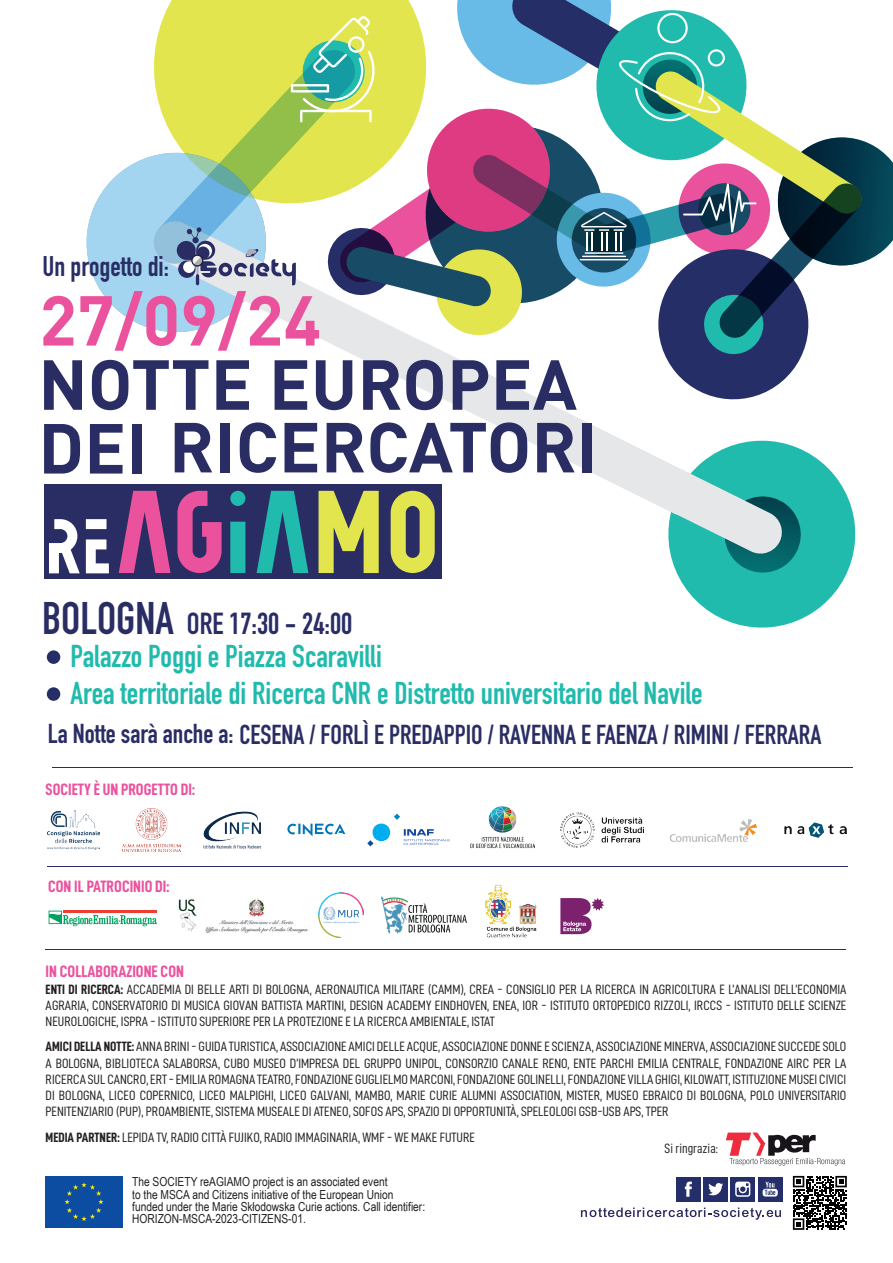
<style>
.page{position:relative;width:893px;height:1263px;background:#fff}
.page>*{position:absolute;margin:0;border:0;box-sizing:border-box;transform-origin:0 0}
.t1{font:700 45px "DIN Condensed";color:#292d64}
.t2{font:700 31.2px/36.3px "DIN Condensed";color:#20bbad}
.t3{font:700 30px "DIN Condensed";color:#292d64}
.t4{font:700 28.05px "DIN Condensed";color:#292d64}
.t5{font:700 27px "DIN Condensed";color:#292d64}
.t6{font:16.5px "D DIN Condensed Bold";color:#eb529e}
.t7{font:13.5px/16.2px "D DIN Condensed";color:#231f20;text-align:justify}
.t8{font:12.45px/12.5px "Arial Narrow";color:#231f20}
.s1{font-family:"D DIN Condensed Bold"}
</style>
<div class="page">
<svg style="left:726px;top:1132px;width:119px;height:34px"></svg>
<svg style="left:670px;top:443px;width:186px;height:185px"></svg>
<svg style="left:469px;top:410px;width:316px;height:144px"></svg>
<hr style="left:52px;top:767px;width:801px;height:1px;background:#292d64">
<img style="left:471px;top:806px;width:63px;height:43px">
<svg style="left:287px;top:824px;width:58px;height:12px"></svg>
<img style="left:203px;top:811px;width:58px;height:38px">
<svg style="left:367px;top:813px;width:83px;height:33px"></svg>
<img style="left:561px;top:813px;width:83px;height:34px">
<img style="left:318px;top:892px;width:45px;height:45px">
<hr style="left:47px;top:866px;width:800px;height:1px;background:#292d64">
<hr style="left:46px;top:949px;width:800px;height:1px;background:#292d64">
<div style="left:44px;top:484px;width:398px;height:95px;background:#292d64"></div>
<svg style="left:319px;top:491px;width:116px;height:82px"></svg>
<svg style="left:119px;top:491px;width:52px;height:82px"></svg>
<svg style="left:230px;top:491px;width:15px;height:82px"></svg>
<svg style="left:257px;top:491px;width:51px;height:82px"></svg>
<svg style="left:49px;top:519px;width:31px;height:54px"></svg>
<svg style="left:86px;top:519px;width:21px;height:10px"></svg>
<svg style="left:86px;top:539px;width:23px;height:34px"></svg>
<svg style="left:177px;top:491px;width:45px;height:82px"></svg>
<svg style="left:44px;top:424px;width:36px;height:49px"></svg>
<svg style="left:90px;top:424px;width:33px;height:49px"></svg>
<div style="left:132px;top:424px;width:10px;height:49px;background:#292d64"></div>
<svg style="left:175px;top:423px;width:37px;height:49px"></svg>
<div style="left:220px;top:423px;width:10px;height:49px;background:#292d64"></div>
<svg style="left:240px;top:422px;width:36px;height:51px"></svg>
<svg style="left:285px;top:423px;width:32px;height:49px"></svg>
<svg style="left:327px;top:423px;width:37px;height:49px"></svg>
<svg style="left:370px;top:422px;width:157px;height:51px"></svg>
<svg style="left:537px;top:423px;width:38px;height:49px;background:#737598"></svg>
<div style="left:583px;top:423px;width:9px;height:49px;background:#292d64"></div>
<img style="left:485px;top:884px;width:52px;height:54px">
<img style="left:785px;top:822px;width:61px;height:16px">
<img style="left:47px;top:810px;width:52px;height:40px">
<img style="left:669px;top:819px;width:88px;height:23px">
<div style="left:47px;top:650px;width:13px;height:14px;background:#262e68;border-radius:50%"></div>
<div style="left:47px;top:687px;width:13px;height:14px;background:#262e68;border-radius:50%"></div>
<img style="left:123px;top:808px;width:57px;height:43px">
<div style="left:45px;top:1176px;width:78px;height:52px;background:#0d4da1"></div>
<svg style="left:64px;top:1182px;width:40px;height:39px"></svg>
<svg style="left:581px;top:1207px;width:200px;height:13px"></svg>
<div style="left:676px;top:1177px;width:24px;height:24px;background:#242e68"></div>
<svg style="left:685px;top:1181px;width:7px;height:16px"></svg>
<div style="left:731px;top:1177px;width:24px;height:24px;background:#242e68"></div>
<svg style="left:735px;top:1181px;width:15px;height:16px"></svg>
<div style="left:704px;top:1177px;width:24px;height:24px;background:#242e68"></div>
<svg style="left:708px;top:1183px;width:15px;height:12px"></svg>
<div style="left:758px;top:1177px;width:24px;height:24px;background:#242e68"></div>
<svg style="left:763px;top:1182px;width:15px;height:14px"></svg>
<svg style="left:793px;top:1176px;width:54px;height:54px"></svg>
<img style="left:178px;top:899px;width:130px;height:34px">
<svg style="left:49px;top:911px;width:108px;height:15px"></svg>
<img style="left:381px;top:896px;width:86px;height:38px">
<svg style="left:560px;top:898px;width:44px;height:36px"></svg>
<svg style="left:43px;top:0;width:850px;height:410px"></svg>
<h3 class="t4" style="left:43px;top:248px;width:128px">Un progetto di:</h3>
<h1 class="t1" style="left:42px;top:588px;width:133px">BOLOGNA</h1>
<h3 class="t3" style="left:187px;top:604px;width:167px">ORE 17:30 - 24:00</h3>
<h2 class="t2" style="left:70px;top:638px;width:634px">Palazzo Poggi e Piazza Scaravilli<br>Area territoriale di Ricerca CNR e Distretto universitario del Navile</h2>
<h3 class="t5" style="left:48px;top:716px;width:775px">La Notte sarà anche a: CESENA / FORLÌ E PREDAPPIO / RAVENNA E FAENZA / RIMINI / FERRARA</h3>
<p class="t6" style="left:46px;top:780px;width:151px">SOCIETY È UN PROGETTO DI:</p>
<p class="t6" style="left:48px;top:877px;width:123px">CON IL PATROCINIO DI:</p>
<p class="t6" style="left:46px;top:963px;width:140px">IN COLLABORAZIONE CON</p>
<p class="t7" style="left:46px;top:981px;width:802px"><span class="s1">ENTI DI RICERCA:</span> ACCADEMIA DI BELLE ARTI DI BOLOGNA, AERONAUTICA MILITARE (CAMM), CREA - CONSIGLIO PER LA RICERCA IN AGRICOLTURA E L’ANALISI DELL’ECONOMIA AGRARIA, CONSERVATORIO DI MUSICA GIOVAN BATTISTA MARTINI, DESIGN ACADEMY EINDHOVEN, ENEA, IOR - ISTITUTO ORTOPEDICO RIZZOLI, IRCCS - ISTITUTO DELLE SCIENZE NEUROLOGICHE, ISPRA - ISTITUTO SUPERIORE PER LA PROTEZIONE E LA RICERCA AMBIENTALE, ISTAT</p>
<p class="t7" style="left:46px;top:1038px;width:802px"><span class="s1">AMICI DELLA NOTTE:</span> ANNA BRINI - GUIDA TURISTICA, ASSOCIAZIONE AMICI DELLE ACQUE, ASSOCIAZIONE DONNE E SCIENZA, ASSOCIAZIONE MINERVA, ASSOCIAZIONE SUCCEDE SOLO A BOLOGNA, BIBLIOTECA SALABORSA, CUBO MUSEO D’IMPRESA DEL GRUPPO UNIPOL, CONSORZIO CANALE RENO, ENTE PARCHI EMILIA CENTRALE, FONDAZIONE AIRC PER LA RICERCA SUL CANCRO, ERT - EMILIA ROMAGNA TEATRO, FONDAZIONE GUGLIELMO MARCONI, FONDAZIONE GOLINELLI, FONDAZIONE VILLA GHIGI, KILOWATT, ISTITUZIONE MUSEI CIVICI DI BOLOGNA, LICEO COPERNICO, LICEO MALPIGHI, LICEO GALVANI, MAMBO, MARIE CURIE ALUMNI ASSOCIATION, MISTER, MUSEO EBRAICO DI BOLOGNA, POLO UNIVERSITARIO PENITENZIARIO (PUP), PROAMBIENTE, SISTEMA MUSEALE DI ATENEO, SOFOS APS, SPAZIO DI OPPORTUNITÀ, SPELEOLOGI GSB-USB APS, TPER</p>
<p class="t7" style="left:46px;top:1129px;width:431px"><span class="s1">MEDIA PARTNER:</span> LEPIDA TV, RADIO CITTÀ FUJIKO, RADIO IMMAGINARIA, WMF - WE MAKE FUTURE</p>
<p class="t7" style="left:665px;top:1139px;width:55px">Si ringrazia:</p>
<p class="t8" style="left:132px;top:1175px;width:295px">The SOCIETY reAGIAMO project is an associated event<br>to the MSCA and Citizens initiative of the European Union funded under the Marie Skłodowska Curie actions. Call identifier:<br>HORIZON-MSCA-2023-CITIZENS-01.</p>
</div>
